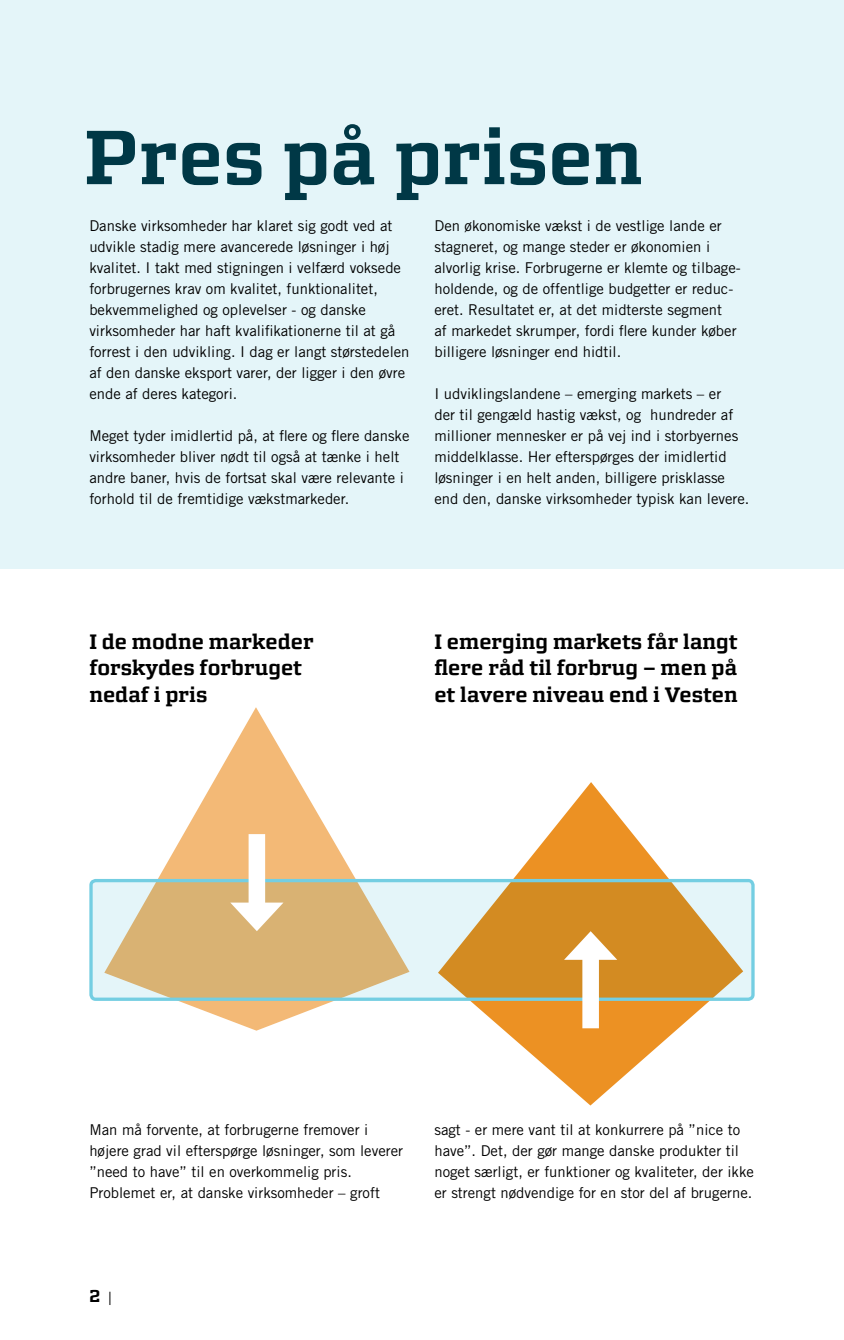
<style>
.page{position:relative;width:844px;height:1340px;background:#fff}
.page>*{position:absolute;margin:0;border:0;box-sizing:border-box;transform-origin:0 0}
.t1{font:700 77px "Morgan Avec";color:#003846}
.t2{font:700 21px/26.2px "Morgan Avec";color:#000}
.t3{font:700 17.5px "Morgan Avec";color:#000}
.t4{font:14.88px/21px "Trade Gothic LT Std";color:#000}
.s1{font-weight:400;font-size:14px}
</style>
<div class="page">
<div style="left:0;top:0;width:843px;height:568px;background:#e4f5f9"></div>
<svg style="left:104px;top:707px;width:305px;height:323px"></svg>
<svg style="left:438px;top:782px;width:305px;height:323px"></svg>
<svg style="left:91px;top:880px;width:661px;height:119px;background:#d9b579"></svg>
<div style="left:89px;top:879px;width:665px;height:121px;border:3px solid #74cee2;border-radius:5px"></div>
<div style="left:248px;top:834px;width:17px;height:79px;background:#fff"></div>
<svg style="left:230px;top:902px;width:53px;height:29px"></svg>
<div style="left:582px;top:948px;width:16px;height:80px;background:#fff"></div>
<svg style="left:564px;top:931px;width:53px;height:28px"></svg>
<h1 class="t1" style="left:84px;top:112px;width:560px">Pres på prisen</h1>
<p class="t4" style="left:89px;top:215px;width:321px">Danske virksomheder har klaret sig godt ved at udvikle stadig mere avancerede løsninger i høj kvalitet. I takt med stigningen i velfærd voksede forbrugernes krav om kvalitet, funktionalitet, bekvemmelighed og oplevelser - og danske virksomheder har haft kvalifikationerne til at gå forrest i den udvikling. I dag er langt størstedelen af den danske eksport varer, der ligger i den øvre ende af deres kategori.</p>
<p class="t4" style="left:89px;top:425px;width:321px">Meget tyder imidlertid på, at flere og flere danske virksomheder bliver nødt til også at tænke i helt andre baner, hvis de fortsat skal være relevante i forhold til de fremtidige vækstmarkeder.</p>
<p class="t4" style="left:434px;top:215px;width:308px">Den økonomiske vækst i de vestlige lande er stagneret, og mange steder er økonomien i alvorlig krise. Forbrugerne er klemte og tilbage&shy;holdende, og de offentlige budgetter er reduc&shy;eret. Resultatet er, at det midterste segment<br>af markedet skrumper, fordi flere kunder køber billigere løsninger end hidtil.</p>
<p class="t4" style="left:434px;top:383px;width:316px">I udviklingslandene – emerging markets – er<br>der til gengæld hastig vækst, og hundreder af millioner mennesker er på vej ind i storbyernes middelklasse. Her efterspørges der imidlertid løsninger i en helt anden, billigere prisklasse end den, danske virksomheder typisk kan levere.</p>
<h2 class="t2" style="left:89px;top:628px;width:226px">I de modne markeder forskydes forbruget nedaf i pris</h2>
<h2 class="t2" style="left:434px;top:628px;width:305px;text-align:justify">I emerging markets får langt flere råd til forbrug – men på et lavere niveau end i Vesten</h2>
<p class="t4" style="left:89px;top:1118px;width:315px">Man må forvente, at forbrugerne fremover i højere grad vil efterspørge løsninger, som leverer ”need to have” til en overkommelig pris.<br>Problemet er, at danske virksomheder – groft</p>
<p class="t4" style="left:434px;top:1118px;width:321px">sagt - er mere vant til at konkurrere på ”nice to have”. Det, der gør mange danske produkter til noget særligt, er funktioner og kvaliteter, der ikke er strengt nødvendige for en stor del af brugerne.</p>
<p class="t3" style="left:89px;top:1285px;width:25px">2 <span class="s1">|</span></p>
</div>
